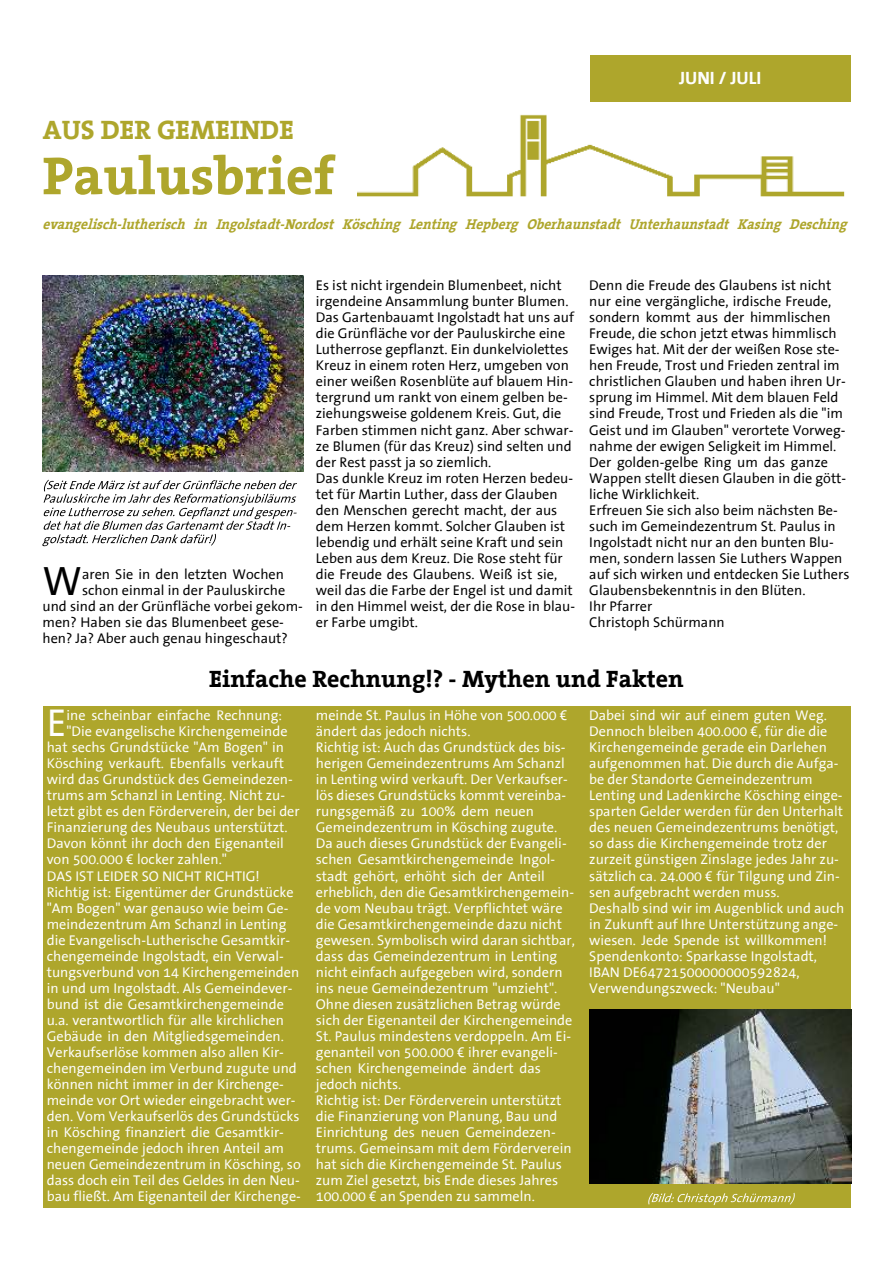
<style>
.page{position:relative;width:893px;height:1263px;background:#fff}
.page>*{position:absolute;margin:0;border:0;box-sizing:border-box;transform-origin:0 0}
.t1{font:700 54px "The Serif Office";color:#aea62c}
.t2{font:41.55px "The Sans Office";color:#000}
.t3{font:39.3px "The Sans Office";color:#fefefe}
.t4{font:700 27px "The Serif Office";color:#aea62c}
.t5{font:700 24px "The Serif Office";color:#000}
.t6{font:700 18px "The Sans Office";color:#fefefe}
.t7{font:italic 700 14.4px "The Serif Office";color:#aea62c;scale:.92 1}
.t8{font:14.25px/16px "The Sans Office";color:#fefefe}
.t9{font:14.25px/16px "The Sans Office";color:#000}
</style>
<div class="page">
<img style="left:357px;top:114px;width:488px;height:83px">
<div style="left:590px;top:55px;width:260px;height:47px;background:#aea62c"></div>
<img style="left:43px;top:276px;width:260px;height:195px">
<svg style="left:42px;top:480px;width:255px;height:66px"></svg>
<div style="left:43px;top:706px;width:807px;height:502px;background:#aea62c"></div>
<img style="left:590px;top:1009px;width:261px;height:175px">
<svg style="left:648px;top:1193px;width:147px;height:12px"></svg>
<h3 class="t4" style="left:43px;top:119px;width:252px">AUS DER GEMEINDE</h3>
<h1 class="t1" style="left:43px;top:154px;width:293px">Paulusbrief</h1>
<p class="t6" style="left:679px;top:71px;width:84px">JUNI / JULI</p>
<p class="t7" style="left:43px;top:218px;width:879px">evangelisch-lutherisch in Ingolstadt-Nordost Kösching Lenting Hepberg Oberhaunstadt Unterhaunstadt Kasing Desching</p>
<h2 class="t2" style="left:43px;top:564px;width:41px">W</h2>
<p class="t9" style="left:82px;top:567px;width:203px">aren Sie in den letzten Wochen</p>
<p class="t9" style="left:82px;top:583px;width:205px">schon einmal in der Pauluskirche</p>
<p class="t9" style="left:43px;top:599px;width:262px">und sind an der Grünfläche vorbei gekom-</p>
<p class="t9" style="left:43px;top:615px;width:243px">men? Haben sie das Blumenbeet gese-</p>
<p class="t9" style="left:43px;top:631px;width:247px">hen? Ja? Aber auch genau hingeschaut?</p>
<p class="t9" style="left:316px;top:279px;width:261px">Es ist nicht irgendein Blumenbeet, nicht irgendeine Ansammlung bunter Blumen.<br>Das Gartenbauamt Ingolstadt hat uns auf die Grünfläche vor der Pauluskirche eine Lutherrose gepflanzt. Ein dunkelviolettes Kreuz in einem roten Herz, umgeben von einer weißen Rosenblüte auf blauem Hin&shy;tergrund um rankt von einem gelben be&shy;ziehungsweise goldenem Kreis. Gut, die Farben stimmen nicht ganz. Aber schwar&shy;ze Blumen (für das Kreuz) sind selten und der Rest passt ja so ziemlich.<br>Das dunkle Kreuz im roten Herzen bedeu&shy;tet für Martin Luther, dass der Glauben den Menschen gerecht macht, der aus dem Herzen kommt. Solcher Glauben ist lebendig und erhält seine Kraft und sein Leben aus dem Kreuz. Die Rose steht für die Freude des Glaubens. Weiß ist sie, weil das die Farbe der Engel ist und damit in den Himmel weist, der die Rose in blau&shy;er Farbe umgibt.</p>
<p class="t9" style="left:589px;top:279px;width:262px">Denn die Freude des Glaubens ist nicht nur eine vergängliche, irdische Freude, sondern kommt aus der himmlischen Freude, die schon jetzt etwas himmlisch Ewiges hat. Mit der der weißen Rose ste&shy;hen Freude, Trost und Frieden zentral im christlichen Glauben und haben ihren Ur&shy;sprung im Himmel. Mit dem blauen Feld sind Freude, Trost und Frieden als die "im Geist und im Glauben" verortete Vorweg&shy;nahme der ewigen Seligkeit im Himmel.<br>Der golden-gelbe Ring um das ganze Wappen stellt diesen Glauben in die gött&shy;liche Wirklichkeit.<br>Erfreuen Sie sich also beim nächsten Be&shy;such im Gemeindezentrum St. Paulus in Ingolstadt nicht nur an den bunten Blu&shy;men, sondern lassen Sie Luthers Wappen auf sich wirken und entdecken Sie Luthers Glaubensbekenntnis in den Blüten.<br>Ihr Pfarrer<br>Christoph Schürmann</p>
<h3 class="t5" style="left:209px;top:669px;width:476px">Einfache Rechnung!? - Mythen und Fakten</h3>
<h3 class="t3" style="left:47px;top:707px;width:21px">E</h3>
<p class="t8" style="left:66px;top:709px;width:217px">ine scheinbar einfache Rechnung:</p>
<p class="t8" style="left:66px;top:725px;width:223px">"Die evangelische Kirchengemeinde</p>
<p class="t8" style="left:47px;top:741px;width:239px">hat sechs Grundstücke "Am Bogen" in</p>
<p class="t8" style="left:47px;top:757px;width:239px">Kösching verkauft. Ebenfalls verkauft</p>
<p class="t8" style="left:47px;top:773px;width:248px">wird das Grundstück des Gemeindezen-</p>
<p class="t8" style="left:47px;top:789px;width:240px">trums am Schanzl in Lenting. Nicht zu-</p>
<p class="t8" style="left:47px;top:805px;width:254px">letzt gibt es den Förderverein, der bei der</p>
<p class="t8" style="left:47px;top:821px;width:242px">Finanzierung des Neubaus unterstützt.</p>
<p class="t8" style="left:47px;top:837px;width:239px">Davon könnt ihr doch den Eigenanteil</p>
<p class="t8" style="left:47px;top:853px;width:182px">von 500.000 € locker zahlen."</p>
<p class="t8" style="left:47px;top:869px;width:215px">DAS IST LEIDER SO NICHT RICHTIG!</p>
<p class="t8" style="left:47px;top:885px;width:248px">Richtig ist: Eigentümer der Grundstücke</p>
<p class="t8" style="left:47px;top:901px;width:243px">"Am Bogen" war genauso wie beim Ge-</p>
<p class="t8" style="left:47px;top:917px;width:241px">meindezentrum Am Schanzl in Lenting</p>
<p class="t8" style="left:47px;top:933px;width:245px">die Evangelisch-Lutherische Gesamtkir-</p>
<p class="t8" style="left:47px;top:949px;width:239px">chengemeinde Ingolstadt, ein Verwal-</p>
<p class="t8" style="left:47px;top:965px;width:254px">tungsverbund von 14 Kirchengemeinden</p>
<p class="t8" style="left:47px;top:981px;width:247px">in und um Ingolstadt. Als Gemeindever-</p>
<p class="t8" style="left:47px;top:997px;width:239px">bund ist die Gesamtkirchengemeinde</p>
<p class="t8" style="left:47px;top:1013px;width:239px">u.a. verantwortlich für alle kirchlichen</p>
<p class="t8" style="left:47px;top:1029px;width:239px">Gebäude in den Mitgliedsgemeinden.</p>
<p class="t8" style="left:47px;top:1045px;width:239px">Verkaufserlöse kommen also allen Kir-</p>
<p class="t8" style="left:47px;top:1061px;width:252px">chengemeinden im Verbund zugute und</p>
<p class="t8" style="left:47px;top:1077px;width:239px">können nicht immer in der Kirchenge-</p>
<p class="t8" style="left:47px;top:1093px;width:250px">meinde vor Ort wieder eingebracht wer-</p>
<p class="t8" style="left:47px;top:1109px;width:254px">den. Vom Verkaufserlös des Grundstücks</p>
<p class="t8" style="left:47px;top:1126px;width:239px">in Kösching finanziert die Gesamtkir-</p>
<p class="t8" style="left:47px;top:1142px;width:239px">chengemeinde jedoch ihren Anteil am</p>
<p class="t8" style="left:47px;top:1158px;width:255px">neuen Gemeindezentrum in Kösching, so</p>
<p class="t8" style="left:47px;top:1174px;width:255px">dass doch ein Teil des Geldes in den Neu-</p>
<p class="t8" style="left:47px;top:1190px;width:256px">bau fließt. Am Eigenanteil der Kirchenge-</p>
<p class="t8" style="left:316px;top:709px;width:261px">meinde St. Paulus in Höhe von 500.000 € ändert das jedoch nichts.<br>Richtig ist: Auch das Grundstück des bis&shy;herigen Gemeindezentrums Am Schanzl in Lenting wird verkauft. Der Verkaufser&shy;lös dieses Grundstücks kommt vereinba&shy;rungsgemäß zu 100% dem neuen Gemeindezentrum in Kösching zugute.<br>Da auch dieses Grundstück der Evangeli&shy;schen Gesamtkirchengemeinde Ingol&shy;stadt gehört, erhöht sich der Anteil erheblich, den die Gesamtkirchengemein&shy;de vom Neubau trägt. Verpflichtet wäre die Gesamtkirchengemeinde dazu nicht gewesen. Symbolisch wird daran sichtbar, dass das Gemeindezentrum in Lenting nicht einfach aufgegeben wird, sondern ins neue Gemeindezentrum "umzieht".<br>Ohne diesen zusätzlichen Betrag würde sich der Eigenanteil der Kirchengemeinde St. Paulus mindestens verdoppeln. Am Ei&shy;genanteil von 500.000 € ihrer evangeli&shy;schen Kirchengemeinde ändert das jedoch nichts.<br>Richtig ist: Der Förderverein unterstützt die Finanzierung von Planung, Bau und Einrichtung des neuen Gemeindezen&shy;trums. Gemeinsam mit dem Förderverein hat sich die Kirchengemeinde St. Paulus zum Ziel gesetzt, bis Ende dieses Jahres 100.000 € an Spenden zu sammeln.</p>
<p class="t8" style="left:589px;top:709px;width:257px">Dabei sind wir auf einem guten Weg.<br>Dennoch bleiben 400.000 €, für die die Kirchengemeinde gerade ein Darlehen aufgenommen hat. Die durch die Aufga&shy;be der Standorte Gemeindezentrum Lenting und Ladenkirche Kösching einge&shy;sparten Gelder werden für den Unterhalt des neuen Gemeindezentrums benötigt, so dass die Kirchengemeinde trotz der zurzeit günstigen Zinslage jedes Jahr zu&shy;sätzlich ca. 24.000 € für Tilgung und Zin&shy;sen aufgebracht werden muss.<br>Deshalb sind wir im Augenblick und auch in Zukunft auf Ihre Unterstützung ange&shy;wiesen. Jede Spende ist willkommen!<br>Spendenkonto: Sparkasse Ingolstadt, IBAN DE64721500000000592824, Verwendungszweck: "Neubau"</p>
</div>
